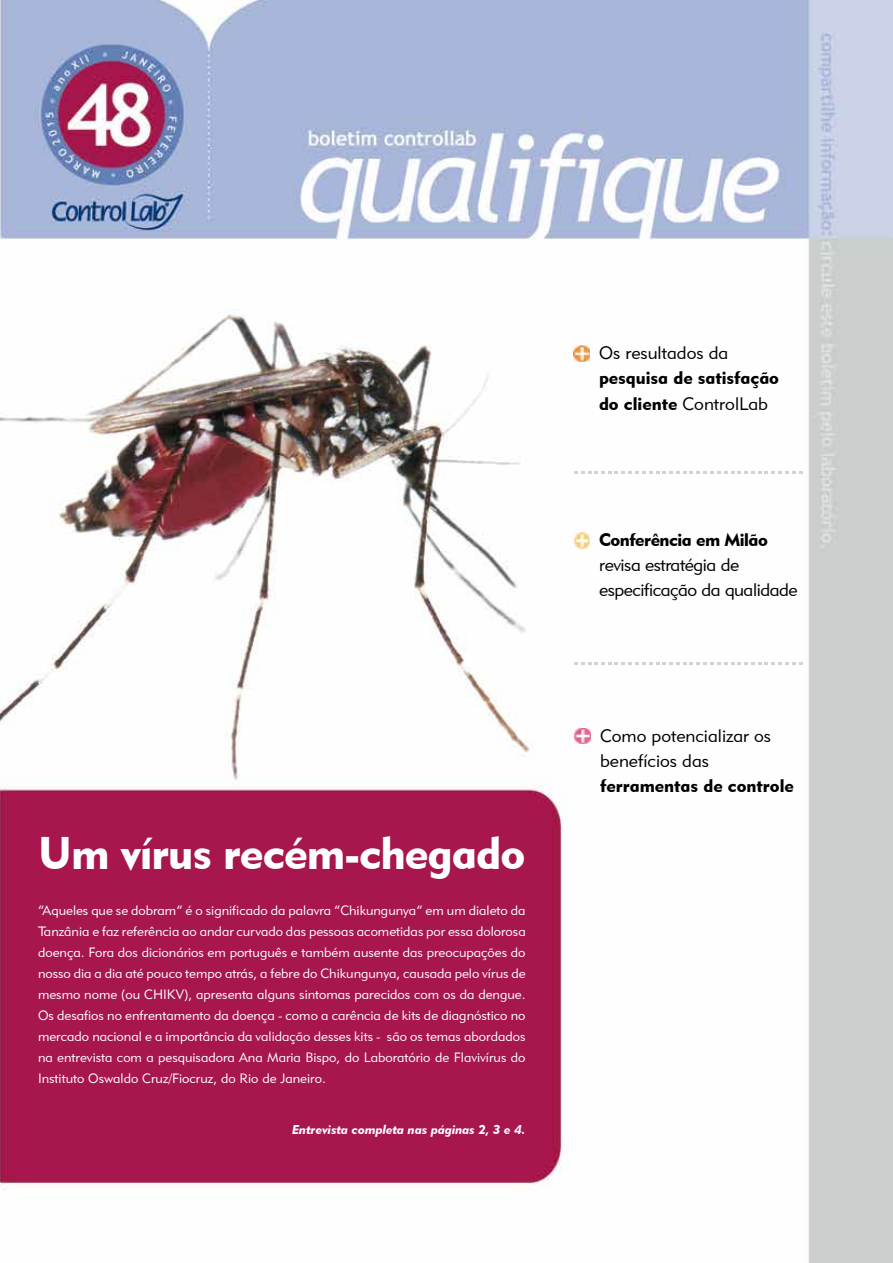
<style>
.page{position:relative;width:893px;height:1263px;background:#fff}
.page>*{position:absolute;margin:0;border:0;box-sizing:border-box;transform-origin:0 0}
.t1{font:45.6px "Geometric 415 BT Black A";letter-spacing:-.02em;color:#fff}
.t2{font:18px/25.2px "Geometric 415 BT Lite A";color:#000}
.t3{font:18px/25.2px "Geometric 415 BT Lite A";letter-spacing:-.025em;color:#000}
.t4{font:18px "Geometric 415 BT Black A";color:#000}
.t5{font:18px "Geometric 415 BT Black A";letter-spacing:-.025em;color:#000}
.t6{font:13.5px/21px "Geometric 415 BT Lite A";color:#fff;text-align:justify}
.t7{font:12.75px "Geometric 415 BT Black Italic A";color:#fff}
.s1{font-family:"Geometric 415 BT Black A"}
</style>
<div class="page">
<img style="left:0;top:0;width:893px;height:1263px">
<svg style="left:574px;top:471px;width:228px;height:3px"></svg>
<svg style="left:574px;top:662px;width:228px;height:3px"></svg>
<img style="left:575px;top:728px;width:15px;height:16px">
<img style="left:574px;top:346px;width:15px;height:15px">
<img style="left:574px;top:532px;width:15px;height:16px">
<h1 class="t1" style="left:38px;top:825px;width:489px">Um vírus recém-chegado</h1>
<p class="t6" style="left:38px;top:900px;width:489px">“Aqueles que se dobram” é o significado da palavra “Chikungunya” em um dialeto da Tanzânia e faz referência ao andar curvado das pessoas acometidas por essa dolorosa doença. Fora dos dicionários em português e também ausente das preocupações do nosso dia a dia até pouco tempo atrás, a febre do Chikungunya, causada pelo vírus de mesmo nome (ou CHIKV), apresenta alguns sintomas parecidos com os da dengue.<br>Os desafios no enfrentamento da doença - como a carência de kits de diagnóstico no mercado nacional e a importância da validação desses kits - são os temas abordados na entrevista com a pesquisadora Ana Maria Bispo, do Laboratório de Flavivírus do Instituto Oswaldo Cruz/Fiocruz, do Rio de Janeiro.</p>
<p class="t7" style="left:292px;top:1122px;width:235px">Entrevista completa nas páginas 2, 3 e 4.</p>
<h2 class="t2" style="left:599px;top:340px;width:131px">Os resultados da</h2>
<h2 class="t4" style="left:599px;top:367px;width:182px">pesquisa de satisfação</h2>
<h2 class="t2" style="left:599px;top:391px;width:171px"><span class="s1">do cliente</span> ControlLab</h2>
<h2 class="t5" style="left:599px;top:529px;width:170px">Conferência em Milão</h2>
<h2 class="t3" style="left:599px;top:552px;width:200px">revisa estratégia de especificação da qualidade</h2>
<h2 class="t2" style="left:600px;top:723px;width:172px">Como potencializar os benefícios das</h2>
<h2 class="t4" style="left:600px;top:775px;width:195px">ferramentas de controle</h2>
</div>
